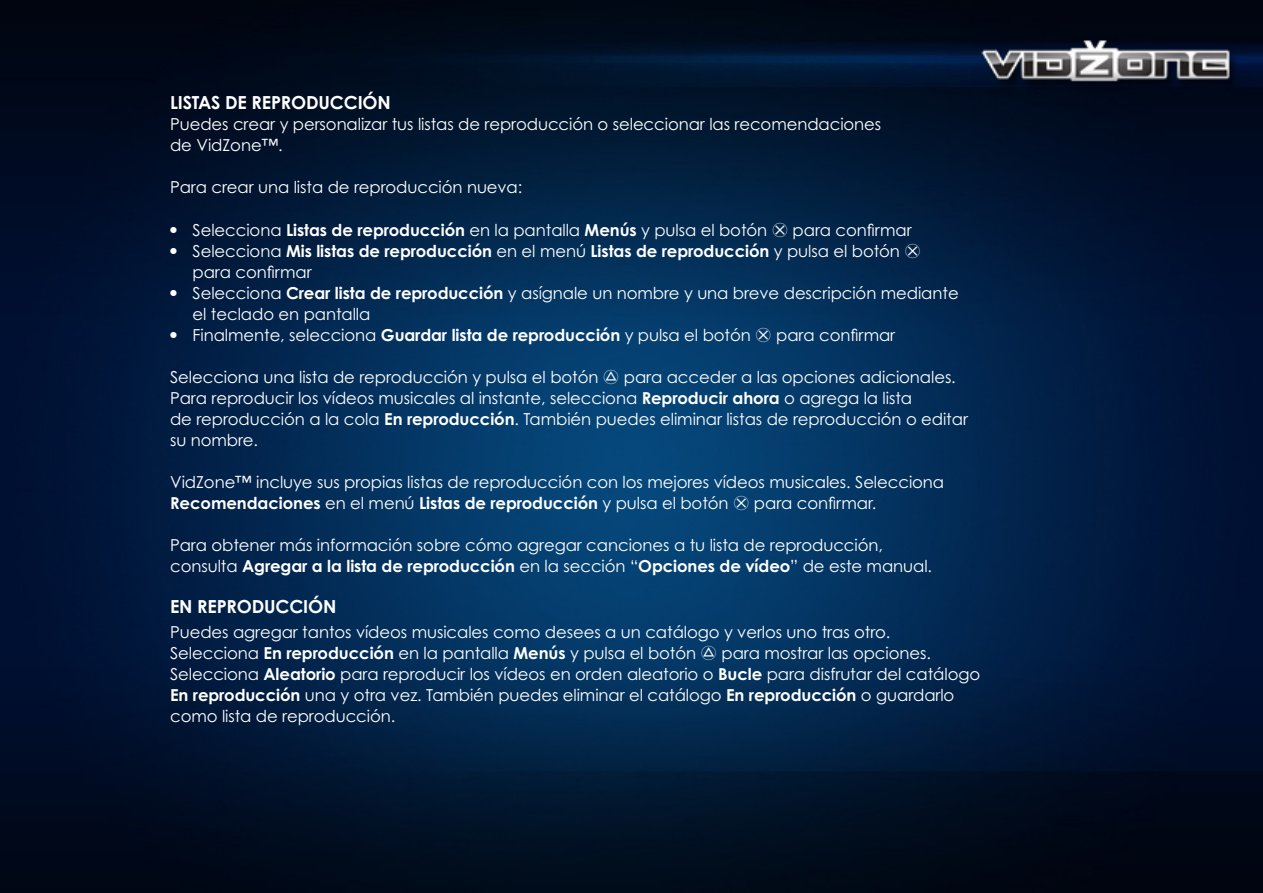
<style>
.page{position:relative;width:1263px;height:893px;background:#fff}
.page>*{position:absolute;margin:0;border:0;box-sizing:border-box;transform-origin:0 0}
.Sub_heading_2{font:700 18px "Century Gothic";letter-spacing:-.01em;color:#fff}
.Body_Copy{font:16.5px/21px "Century Gothic";letter-spacing:-.005em;color:#fff}
.Sub_heading_2-2{font:16.5px/21px "Century Gothic";letter-spacing:-.005em;color:#fff}
.s1{font-family:"Helvetica";font-size:19.5px}
.s2{font-weight:700}
.s3{font-family:"SCET32"}
</style>
<div class="page">
<img style="left:0;top:0;width:1263px;height:893px">
<p class="Sub_heading_2" style="left:170px;top:91px;width:222px">LISTAS DE REPRODUCCIÓN</p>
<p class="Body_Copy" style="left:170px;top:113px;width:713px">Puedes crear y personalizar tus listas de reproducción o seleccionar las recomendaciones de VidZone™.</p>
<p class="Body_Copy" style="left:170px;top:177px;width:354px">Para crear una lista de reproducción nueva:</p>
<p class="Body_Copy" style="left:170px;top:219px;width:743px"><span class="s1">•</span> Selecciona <span class="s2">Listas de reproducción</span> en la pantalla <span class="s2">Menús</span> y pulsa el botón <span class="s3">S</span> para confirmar</p>
<p class="Body_Copy" style="left:193px;top:240px;width:730px;text-indent:-23px"><span class="s1">•</span> Selecciona <span class="s2">Mis listas de reproducción</span> en el menú <span class="s2">Listas de reproducción</span> y pulsa el botón <span class="s3">S </span>para confirmar</p>
<p class="Body_Copy" style="left:193px;top:282px;width:768px;text-indent:-23px"><span class="s1">•</span> Selecciona <span class="s2">Crear lista de reproducción</span> y asígnale un nombre y una breve descripción mediante el teclado en pantalla</p>
<p class="Body_Copy" style="left:170px;top:324px;width:727px"><span class="s1">•</span> Finalmente, selecciona <span class="s2">Guardar lista de reproducción</span> y pulsa el botón <span class="s3">S</span> para confirmar</p>
<p class="Body_Copy" style="left:170px;top:366px;width:799px">Selecciona una lista de reproducción y pulsa el botón <span class="s3">D</span> para acceder a las opciones adicionales.<br>Para reproducir los vídeos musicales al instante, selecciona <span class="s2">Reproducir ahora</span> o agrega la lista<br>de reproducción a la cola <span class="s2">En reproducción</span>. También puedes eliminar listas de reproducción o editar su nombre.</p>
<p class="Body_Copy" style="left:170px;top:471px;width:776px">VidZone™ incluye sus propias listas de reproducción con los mejores vídeos musicales. Selecciona<br><span class="s2">Recomendaciones</span> en el menú <span class="s2">Listas de reproducción</span> y pulsa el botón <span class="s3">S</span> para confirmar.</p>
<p class="Body_Copy" style="left:170px;top:535px;width:763px">Para obtener más información sobre cómo agregar canciones a tu lista de reproducción, consulta <span class="s2">Agregar a la lista de reproducción</span> en la sección “<span class="s2">Opciones de vídeo</span>” de este manual.</p>
<p class="Sub_heading_2" style="left:170px;top:595px;width:168px">EN REPRODUCCIÓN</p>
<p class="Sub_heading_2-2" style="left:170px;top:621px;width:812px">Puedes agregar tantos vídeos musicales como desees a un catálogo y verlos uno tras otro.<br>Selecciona <span class="s2">En reproducción</span> en la pantalla <span class="s2">Menús</span> y pulsa el botón <span class="s3">D</span> para mostrar las opciones.<br>Selecciona <span class="s2">Aleatorio</span> para reproducir los vídeos en orden aleatorio o <span class="s2">Bucle</span> para disfrutar del catálogo <span class="s2">En reproducción</span> una y otra vez. También puedes eliminar el catálogo <span class="s2">En reproducción</span> o guardarlo como lista de reproducción.</p>
</div>
